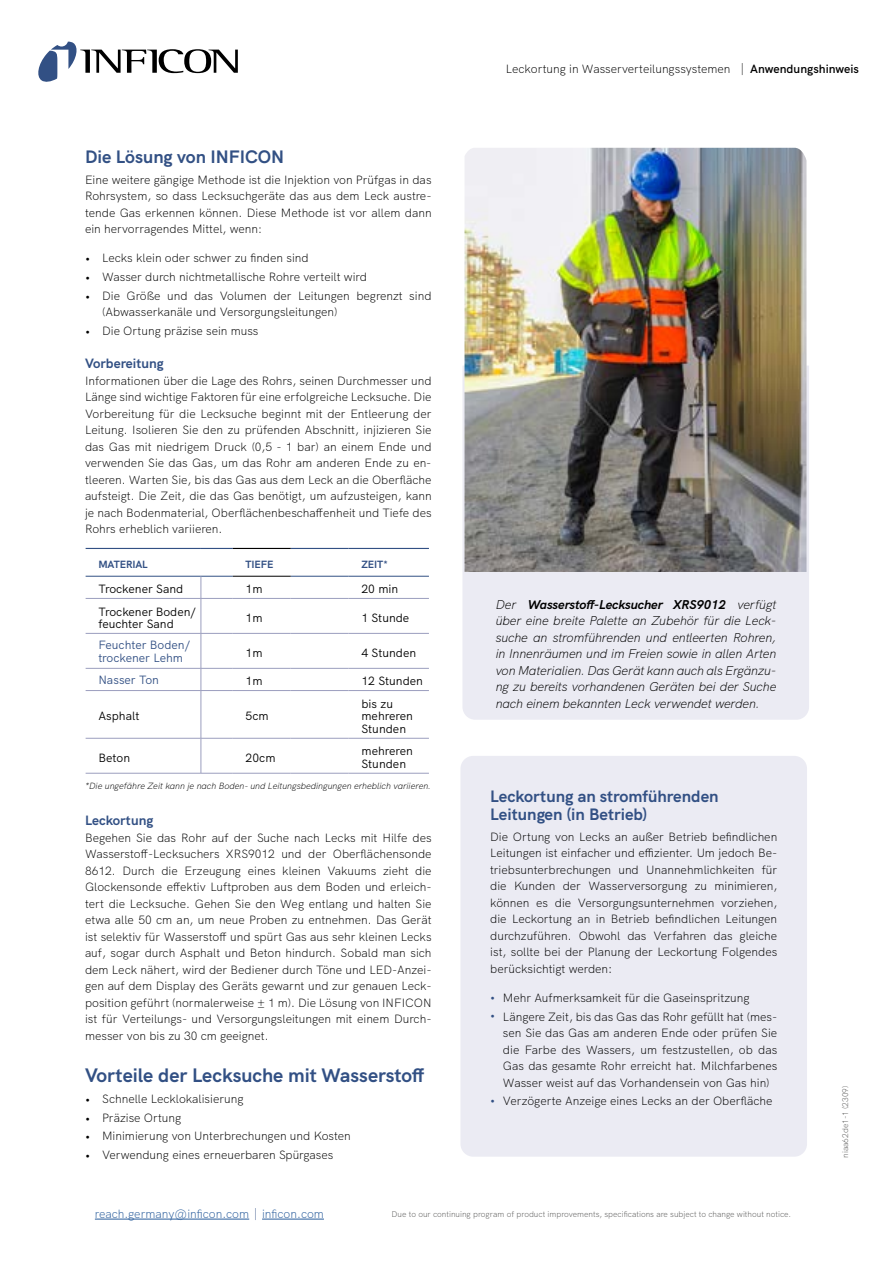
<style>
.page{position:relative;width:893px;height:1263px;background:#fff}
.page>*{position:absolute;margin:0;border:0;box-sizing:border-box;transform-origin:0 0}
.t1{font:700 19.5px "HK Grotesk";color:#325084}
.t2{font:700 18px "HK Grotesk";color:#325084}
.t3{font:700 16.5px/18px "HK Grotesk";color:#325084}
.t4{font:700 13.5px "HK Grotesk";color:#325084}
.t5{font:italic 300 12.75px/16.5px "HK Grotesk";letter-spacing:-.01em;color:#000;text-align:justify}
.t6{font:300 12px/16.5px "HK Grotesk";color:#000;text-align:justify}
.t7{font:12px/12.8px "HK Grotesk";color:#000}
.t8{font:300 12px "HK Grotesk";color:#275b9b}
.t9{font:12px/12.8px "HK Grotesk";color:#325084}
.t10{font:600 12px "HK Grotesk";color:#000}
.t11{font:700 10.5px "HK Grotesk";letter-spacing:-.01em;color:#325084}
.t12{font:italic 300 9px "HK Grotesk";color:#000}
.t13{font:300 8.25px "HK Grotesk";color:#575756}
.s1{font-weight:300}
.s2{font-weight:700}
.s3{font-size:12.75px}
.s4{font-weight:400;color:#325084}
.s5{color:#325084}
</style>
<div class="page">
<svg style="left:38px;top:42px;width:200px;height:40px"></svg>
<hr style="left:95px;top:1219px;width:154px;height:1px;background:#275b9b">
<hr style="left:262px;top:1219px;width:62px;height:1px;background:#275b9b">
<div style="left:460px;top:756px;width:347px;height:401px;background:#ebebf3;border-radius:13px"></div>
<div style="left:462px;top:366px;width:347px;height:354px;background:#ebebf3"></div>
<img style="left:465px;top:148px;width:341px;height:424px">
<hr style="left:86px;top:548px;width:115px;height:1px;background:#325084">
<hr style="left:201px;top:548px;width:32px;height:1px;background:#325084">
<hr style="left:291px;top:548px;width:58px;height:1px;background:#325084">
<hr style="left:349px;top:548px;width:80px;height:1px;background:#325084">
<hr style="left:86px;top:576px;width:115px;height:1px;background:#325084">
<hr style="left:201px;top:576px;width:32px;height:1px;background:#325084">
<hr style="left:291px;top:576px;width:58px;height:1px;background:#325084">
<hr style="left:349px;top:576px;width:80px;height:1px;background:#325084">
<svg style="left:201px;top:576px;width:1px;height:22px"></svg>
<hr style="left:86px;top:598px;width:115px;height:1px;background:#9b9ebe">
<hr style="left:201px;top:598px;width:32px;height:1px;background:#9b9ebe">
<hr style="left:201px;top:599px;width:1px;height:34px;background:#9b9ebe">
<hr style="left:233px;top:598px;width:58px;height:1px;background:#9b9ebe">
<hr style="left:291px;top:598px;width:58px;height:1px;background:#9b9ebe">
<hr style="left:349px;top:598px;width:80px;height:1px;background:#9b9ebe">
<hr style="left:86px;top:633px;width:115px;height:1px;background:#9b9ebe">
<hr style="left:201px;top:633px;width:32px;height:1px;background:#9b9ebe">
<hr style="left:201px;top:633px;width:1px;height:35px;background:#9b9ebe">
<hr style="left:233px;top:633px;width:58px;height:1px;background:#9b9ebe">
<hr style="left:291px;top:633px;width:58px;height:1px;background:#9b9ebe">
<hr style="left:349px;top:633px;width:80px;height:1px;background:#9b9ebe">
<hr style="left:86px;top:668px;width:115px;height:1px;background:#9b9ebe">
<hr style="left:201px;top:668px;width:32px;height:1px;background:#9b9ebe">
<svg style="left:201px;top:669px;width:1px;height:21px"></svg>
<hr style="left:233px;top:668px;width:58px;height:1px;background:#9b9ebe">
<hr style="left:291px;top:668px;width:58px;height:1px;background:#9b9ebe">
<hr style="left:349px;top:668px;width:80px;height:1px;background:#9b9ebe">
<hr style="left:86px;top:690px;width:115px;height:1px;background:#9b9ebe">
<hr style="left:201px;top:690px;width:32px;height:1px;background:#9b9ebe">
<hr style="left:201px;top:691px;width:1px;height:47px;background:#9b9ebe">
<hr style="left:233px;top:690px;width:58px;height:1px;background:#9b9ebe">
<hr style="left:291px;top:690px;width:58px;height:1px;background:#9b9ebe">
<hr style="left:349px;top:690px;width:80px;height:1px;background:#9b9ebe">
<hr style="left:86px;top:738px;width:115px;height:1px;background:#9b9ebe">
<hr style="left:201px;top:738px;width:32px;height:1px;background:#9b9ebe">
<hr style="left:201px;top:738px;width:1px;height:35px;background:#9b9ebe">
<hr style="left:233px;top:738px;width:58px;height:1px;background:#9b9ebe">
<hr style="left:291px;top:738px;width:58px;height:1px;background:#9b9ebe">
<hr style="left:349px;top:738px;width:80px;height:1px;background:#9b9ebe">
<hr style="left:86px;top:773px;width:115px;height:1px;background:#9b9ebe">
<hr style="left:201px;top:773px;width:32px;height:1px;background:#9b9ebe">
<hr style="left:233px;top:773px;width:58px;height:1px;background:#9b9ebe">
<hr style="left:291px;top:773px;width:58px;height:1px;background:#9b9ebe">
<hr style="left:349px;top:773px;width:80px;height:1px;background:#9b9ebe">
<hr style="left:233px;top:548px;width:58px;height:1px;background:#000">
<hr style="left:233px;top:576px;width:58px;height:1px;background:#000">
<h2 class="t2" style="left:85px;top:143px;width:201px">Die Lösung von INFICON</h2>
<p class="t6" style="left:85px;top:170px;width:348px">Eine weitere gängige Methode ist die Injektion von Prüfgas in das Rohrsystem, so dass Lecksuchgeräte das aus dem Leck austre&shy;tende Gas erkennen können. Diese Methode ist vor allem dann ein hervorragendes Mittel, wenn:</p>
<p class="t6" style="left:85px;top:249px;width:225px">• Lecks klein oder schwer zu finden sind</p>
<p class="t6" style="left:85px;top:268px;width:283px">• Wasser durch nichtmetallische Rohre verteilt wird</p>
<p class="t6" style="left:102px;top:286px;width:331px;text-indent:-17px">• Die Größe und das Volumen der Leitungen begrenzt sind (Abwasserkanäle und Versorgungsleitungen)</p>
<p class="t6" style="left:85px;top:321px;width:175px">• Die Ortung präzise sein muss</p>
<p class="t4" style="left:85px;top:353px;width:80px">Vorbereitung</p>
<p class="t6" style="left:85px;top:371px;width:348px">Informationen über die Lage des Rohrs, seinen Durchmesser und Länge sind wichtige Faktoren für eine erfolgreiche Lecksuche. Die Vorbereitung für die Lecksuche beginnt mit der Entleerung der Leitung. Isolieren Sie den zu prüfenden Abschnitt, injizieren Sie das Gas mit niedrigem Druck (0,5 - 1 bar) an einem Ende und verwenden Sie das Gas, um das Rohr am anderen Ende zu en&shy;tleeren. Warten Sie, bis das Gas aus dem Leck an die Oberfläche aufsteigt. Die Zeit, die das Gas benötigt, um aufzusteigen, kann je nach Bodenmaterial, Oberflächenbeschaffenheit und Tiefe des Rohrs erheblich variieren.</p>
<p class="t11" style="left:98px;top:556px;width:51px">MATERIAL</p>
<p class="t11" style="left:246px;top:556px;width:29px">TIEFE</p>
<p class="t11" style="left:361px;top:556px;width:28px">ZEIT*</p>
<p class="t7" style="left:98px;top:582px;width:86px">Trockener Sand</p>
<p class="t7" style="left:246px;top:582px;width:18px">1m</p>
<p class="t7" style="left:361px;top:582px;width:38px">20 min</p>
<p class="t7" style="left:98px;top:604px;width:99px">Trockener Boden/ feuchter Sand</p>
<p class="t7" style="left:246px;top:610px;width:18px">1m</p>
<p class="t7" style="left:361px;top:610px;width:49px">1 Stunde</p>
<p class="t9" style="left:98px;top:637px;width:93px">Feuchter Boden/ trockener Lehm</p>
<p class="t7" style="left:246px;top:645px;width:18px">1m</p>
<p class="t7" style="left:361px;top:645px;width:56px">4 Stunden</p>
<p class="t9" style="left:98px;top:672px;width:62px">Nasser Ton</p>
<p class="t7" style="left:246px;top:674px;width:18px">1m</p>
<p class="t7" style="left:361px;top:674px;width:63px">12 Stunden</p>
<p class="t7" style="left:98px;top:709px;width:42px">Asphalt</p>
<p class="t7" style="left:246px;top:709px;width:25px">5cm</p>
<p class="t7" style="left:361px;top:696px;width:53px">bis zu mehreren<br>Stunden</p>
<p class="t7" style="left:98px;top:750px;width:33px">Beton</p>
<p class="t7" style="left:246px;top:750px;width:31px">20cm</p>
<p class="t7" style="left:361px;top:744px;width:53px">mehreren<br>Stunden</p>
<p class="t12" style="left:85px;top:779px;width:347px">*Die ungefähre Zeit kann je nach Boden- und Leitungsbedingungen erheblich variieren.</p>
<p class="t4" style="left:85px;top:810px;width:70px">Leckortung</p>
<p class="t6" style="left:85px;top:828px;width:348px">Begehen Sie das Rohr auf der Suche nach Lecks mit Hilfe des Wasserstoff-Lecksuchers XRS9012 und der Oberflächensonde 8612. Durch die Erzeugung eines kleinen Vakuums zieht die Glockensonde effektiv Luftproben aus dem Boden und erleich&shy;tert die Lecksuche. Gehen Sie den Weg entlang und halten Sie etwa alle 50 cm an, um neue Proben zu entnehmen. Das Gerät ist selektiv für Wasserstoff und spürt Gas aus sehr kleinen Lecks auf, sogar durch Asphalt und Beton hindurch. Sobald man sich dem Leck nähert, wird der Bediener durch Töne und LED-Anzei&shy;gen auf dem Display des Geräts gewarnt und zur genauen Leck&shy;position geführt (normalerweise ± 1 m). Die Lösung von INFICON ist für Verteilungs- und Versorgungsleitungen mit einem Durch&shy;messer von bis zu 30 cm geeignet.</p>
<h1 class="t1" style="left:85px;top:1060px;width:341px">Vorteile der Lecksuche mit Wasserstoff</h1>
<p class="t6" style="left:85px;top:1089px;width:160px">• Schnelle Lecklokalisierung</p>
<p class="t6" style="left:85px;top:1108px;width:98px">• Präzise Ortung</p>
<p class="t6" style="left:85px;top:1127px;width:267px">• Minimierung von Unterbrechungen und Kosten</p>
<p class="t6" style="left:85px;top:1145px;width:250px">• Verwendung eines erneuerbaren Spürgases</p>
<p class="t6" style="left:506px;top:60px;width:226px">Leckortung in Wasserverteilungssystemen</p>
<p class="t10" style="left:740px;top:59px;width:120px"><span class="s1">|</span> Anwendungshinweis</p>
<p class="t5" style="left:496px;top:595px;width:282px">Der <span class="s2">Wasserstoff-Lecksucher XRS9012</span> verfügt über eine breite Palette an Zubehör für die Leck&shy;suche an stromführenden und entleerten Rohren, in Innenräumen und im Freien sowie in allen Arten von Materialien. Das Gerät kann auch als Ergänzu&shy;ng zu bereits vorhandenen Geräten bei der Suche nach einem bekannten Leck verwendet werden.</p>
<h3 class="t3" style="left:490px;top:786px;width:230px">Leckortung an stromführenden<br>Leitungen (in Betrieb)</h3>
<p class="t6" style="left:490px;top:827px;width:289px">Die Ortung von Lecks an außer Betrieb befindlichen Leitungen ist einfacher und effizienter. Um jedoch Be&shy;triebsunterbrechungen und Unannehmlichkeiten für die Kunden der Wasserversorgung zu minimieren, können es die Versorgungsunternehmen vorziehen, die Leckortung an in Betrieb befindlichen Leitungen durchzuführen. Obwohl das Verfahren das gleiche ist, sollte bei der Planung der Leckortung Folgendes berücksichtigt werden<span class="s3">:</span></p>
<p class="t6" style="left:490px;top:989px;width:261px"><span class="s4">•</span> Mehr Aufmerksamkeit für die Gaseinspritzung</p>
<p class="t6" style="left:503px;top:1007px;width:276px;text-indent:-13px"><span class="s4">•</span> Längere Zeit, bis das Gas das Rohr gefüllt hat (mes&shy;sen Sie das Gas am anderen Ende oder prüfen Sie die Farbe des Wassers, um festzustellen, ob das Gas das gesamte Rohr erreicht hat. Milchfarbenes Wasser weist auf das Vorhandensein von Gas hin)</p>
<p class="t6" style="left:490px;top:1092px;width:284px"><span class="s4">•</span> Verzögerte Anzeige eines Lecks an der Oberfläche</p>
<p class="t13" style="left:839px;top:1158px;width:73px;rotate:-90deg">niaa62de1-1 (2309)</p>
<p class="t8" style="left:95px;top:1204px;width:231px">reach.germany@inficon.com <span class="s5">|</span> inficon.com</p>
<p class="t13" style="left:392px;top:1207px;width:401px">Due to our continuing program of product improvements, specifications are subject to change without notice.</p>
</div>
